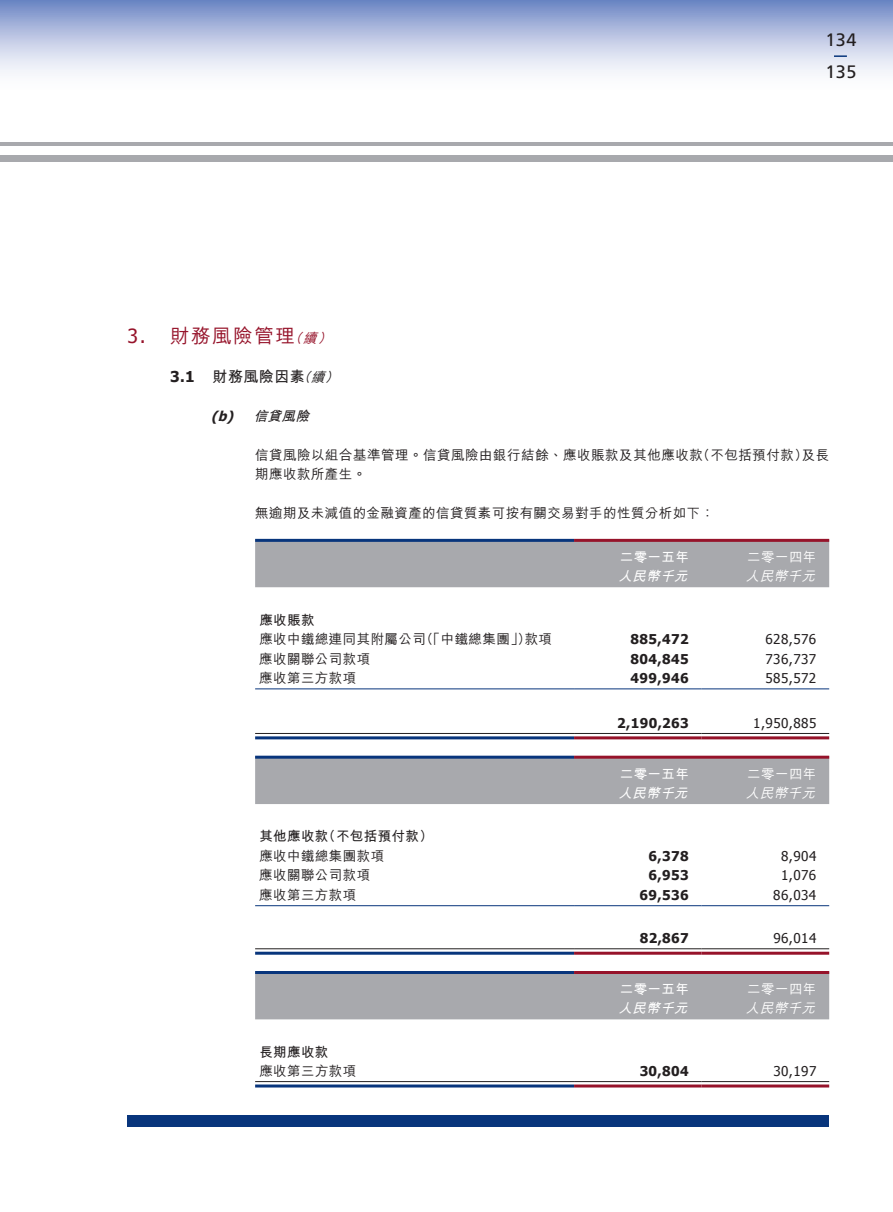
<style>
.page{position:relative;width:893px;height:1212px;background:#fff}
.page>*{position:absolute;margin:0;border:0;box-sizing:border-box;transform-origin:0 0}
.t1{font:500 19.5px "M Hei HK";letter-spacing:.08em;color:#96132a}
.t2{font:18px "Frutiger";letter-spacing:.03em;color:#231f20}
.t3{font:700 15px "M Hei HK";letter-spacing:.03em;color:#231f20}
.t4{font:500 13.5px/19.5px "M Hei HK";letter-spacing:.03em;color:#231f20}
.t5{font:700 13.5px "Tahoma";letter-spacing:.03em;color:#231f20}
.t6{font:13.5px "Tahoma";letter-spacing:.03em;color:#231f20}
.t7{font:700 13.5px "M Hei HK";letter-spacing:.03em;color:#231f20}
.t8{font:700 13.5px "M Hei HK";letter-spacing:.03em;color:#fff}
.t9{font:500 13.5px "M Hei HK";letter-spacing:.03em;color:#fff}
.t10{font:italic 700 13.5px "M Hei HK";color:#fff}
.t11{font:italic 500 13.5px "M Hei HK";color:#fff}
.t12{font:italic 700 13.5px "M Hei HK";color:#231f20}
.s1{font-family:"Tahoma";font-weight:400}
.s2{font-style:italic;font-size:13.5px}
.s3{font-family:"Tahoma"}
.s4{font-weight:500;font-style:italic;font-size:13.5px}
</style>
<div class="page">
<img style="left:0;top:0;width:893px;height:73px">
<div style="left:128px;top:1115px;width:701px;height:12px;background:#08357c"></div>
<svg style="left:834px;top:55px;width:13px;height:2px"></svg>
<div style="left:0;top:155px;width:893px;height:7px;background:#a8a9ad"></div>
<hr style="left:0;top:142px;width:893px;height:4px;background:#a8a9ad">
<div style="left:255px;top:542px;width:574px;height:45px;background:#a8a9ad"></div>
<hr style="left:255px;top:539px;width:319px;height:3px;background:#08357c">
<hr style="left:574px;top:539px;width:255px;height:3px;background:#96132a">
<hr style="left:255px;top:688px;width:319px;height:1px;background:#08357c">
<hr style="left:574px;top:688px;width:128px;height:1px;background:#08357c">
<hr style="left:702px;top:688px;width:127px;height:1px;background:#08357c">
<hr style="left:255px;top:733px;width:319px;height:1px;background:#231f20">
<hr style="left:255px;top:736px;width:319px;height:3px;background:#08357c">
<hr style="left:574px;top:733px;width:128px;height:1px;background:#231f20">
<hr style="left:574px;top:736px;width:128px;height:3px;background:#96132a">
<hr style="left:702px;top:733px;width:127px;height:1px;background:#231f20">
<hr style="left:702px;top:736px;width:127px;height:3px;background:#96132a">
<div style="left:255px;top:759px;width:574px;height:45px;background:#a8a9ad"></div>
<hr style="left:255px;top:756px;width:319px;height:3px;background:#08357c">
<hr style="left:574px;top:756px;width:255px;height:3px;background:#96132a">
<hr style="left:255px;top:905px;width:319px;height:1px;background:#08357c">
<hr style="left:574px;top:905px;width:128px;height:1px;background:#08357c">
<hr style="left:702px;top:905px;width:127px;height:1px;background:#08357c">
<hr style="left:255px;top:948px;width:319px;height:1px;background:#231f20">
<hr style="left:255px;top:952px;width:319px;height:3px;background:#08357c">
<hr style="left:574px;top:948px;width:128px;height:1px;background:#231f20">
<hr style="left:574px;top:952px;width:128px;height:3px;background:#96132a">
<hr style="left:702px;top:948px;width:127px;height:1px;background:#231f20">
<hr style="left:702px;top:952px;width:127px;height:3px;background:#96132a">
<div style="left:255px;top:974px;width:574px;height:45px;background:#a8a9ad"></div>
<hr style="left:255px;top:971px;width:319px;height:3px;background:#08357c">
<hr style="left:574px;top:971px;width:255px;height:3px;background:#96132a">
<hr style="left:255px;top:1081px;width:319px;height:1px;background:#231f20">
<hr style="left:255px;top:1084px;width:319px;height:3px;background:#08357c">
<hr style="left:574px;top:1081px;width:128px;height:1px;background:#231f20">
<hr style="left:574px;top:1084px;width:128px;height:3px;background:#96132a">
<hr style="left:702px;top:1081px;width:127px;height:1px;background:#231f20">
<hr style="left:702px;top:1084px;width:127px;height:3px;background:#96132a">
<h2 class="t2" style="left:825px;top:29px;width:33px">134</h2>
<h2 class="t2" style="left:825px;top:61px;width:33px">135</h2>
<h1 class="t1" style="left:128px;top:321px;width:210px"><span class="s1">3.</span> 財務風險管理<span class="s2">（續）</span></h1>
<p class="t3" style="left:170px;top:365px;width:175px"><span class="s3">3.1</span> 財務風險因素<span class="s4">（續）</span></p>
<p class="t12" style="left:211px;top:406px;width:104px"><span class="s3">(b)</span> 信貸風險</p>
<p class="t4" style="left:255px;top:444px;width:576px">信貸風險以組合基準管理。信貸風險由銀行結餘、應收賬款及其他應收款（不包括預付款）及長期應收款所產生。</p>
<p class="t4" style="left:255px;top:502px;width:460px">無逾期及未減值的金融資產的信貸質素可按有關交易對手的性質分析如下：</p>
<p class="t8" style="left:620px;top:547px;width:71px">二零一五年</p>
<p class="t9" style="left:747px;top:547px;width:71px">二零一四年</p>
<p class="t10" style="left:618px;top:566px;width:75px">人民幣千元</p>
<p class="t11" style="left:746px;top:566px;width:75px">人民幣千元</p>
<p class="t7" style="left:259px;top:610px;width:57px">應收賬款</p>
<p class="t4" style="left:259px;top:628px;width:294px">應收中鐵總連同其附屬公司（「中鐵總集團」）款項</p>
<p class="t5" style="left:631px;top:630px;width:60px">885,472</p>
<p class="t6" style="left:765px;top:630px;width:52px">628,576</p>
<p class="t4" style="left:259px;top:648px;width:112px">應收關聯公司款項</p>
<p class="t5" style="left:631px;top:649px;width:60px">804,845</p>
<p class="t6" style="left:765px;top:649px;width:52px">736,737</p>
<p class="t4" style="left:259px;top:667px;width:99px">應收第三方款項</p>
<p class="t5" style="left:631px;top:669px;width:60px">499,946</p>
<p class="t6" style="left:765px;top:669px;width:52px">585,572</p>
<p class="t5" style="left:617px;top:714px;width:73px">2,190,263</p>
<p class="t6" style="left:753px;top:714px;width:65px">1,950,885</p>
<p class="t8" style="left:620px;top:764px;width:71px">二零一五年</p>
<p class="t9" style="left:747px;top:764px;width:71px">二零一四年</p>
<p class="t10" style="left:618px;top:783px;width:75px">人民幣千元</p>
<p class="t11" style="left:746px;top:783px;width:75px">人民幣千元</p>
<p class="t7" style="left:259px;top:826px;width:175px">其他應收款（不包括預付款）</p>
<p class="t4" style="left:259px;top:845px;width:126px">應收中鐵總集團款項</p>
<p class="t5" style="left:649px;top:846px;width:42px">6,378</p>
<p class="t6" style="left:781px;top:847px;width:37px">8,904</p>
<p class="t4" style="left:259px;top:865px;width:112px">應收關聯公司款項</p>
<p class="t5" style="left:649px;top:866px;width:42px">6,953</p>
<p class="t6" style="left:781px;top:866px;width:37px">1,076</p>
<p class="t4" style="left:259px;top:884px;width:99px">應收第三方款項</p>
<p class="t5" style="left:640px;top:885px;width:51px">69,536</p>
<p class="t6" style="left:773px;top:886px;width:45px">86,034</p>
<p class="t5" style="left:640px;top:929px;width:51px">82,867</p>
<p class="t6" style="left:773px;top:929px;width:45px">96,014</p>
<p class="t8" style="left:620px;top:979px;width:71px">二零一五年</p>
<p class="t9" style="left:747px;top:979px;width:71px">二零一四年</p>
<p class="t10" style="left:618px;top:998px;width:75px">人民幣千元</p>
<p class="t11" style="left:746px;top:998px;width:75px">人民幣千元</p>
<p class="t7" style="left:259px;top:1042px;width:71px">長期應收款</p>
<p class="t4" style="left:259px;top:1060px;width:99px">應收第三方款項</p>
<p class="t5" style="left:640px;top:1062px;width:51px">30,804</p>
<p class="t6" style="left:773px;top:1062px;width:45px">30,197</p>
</div>
